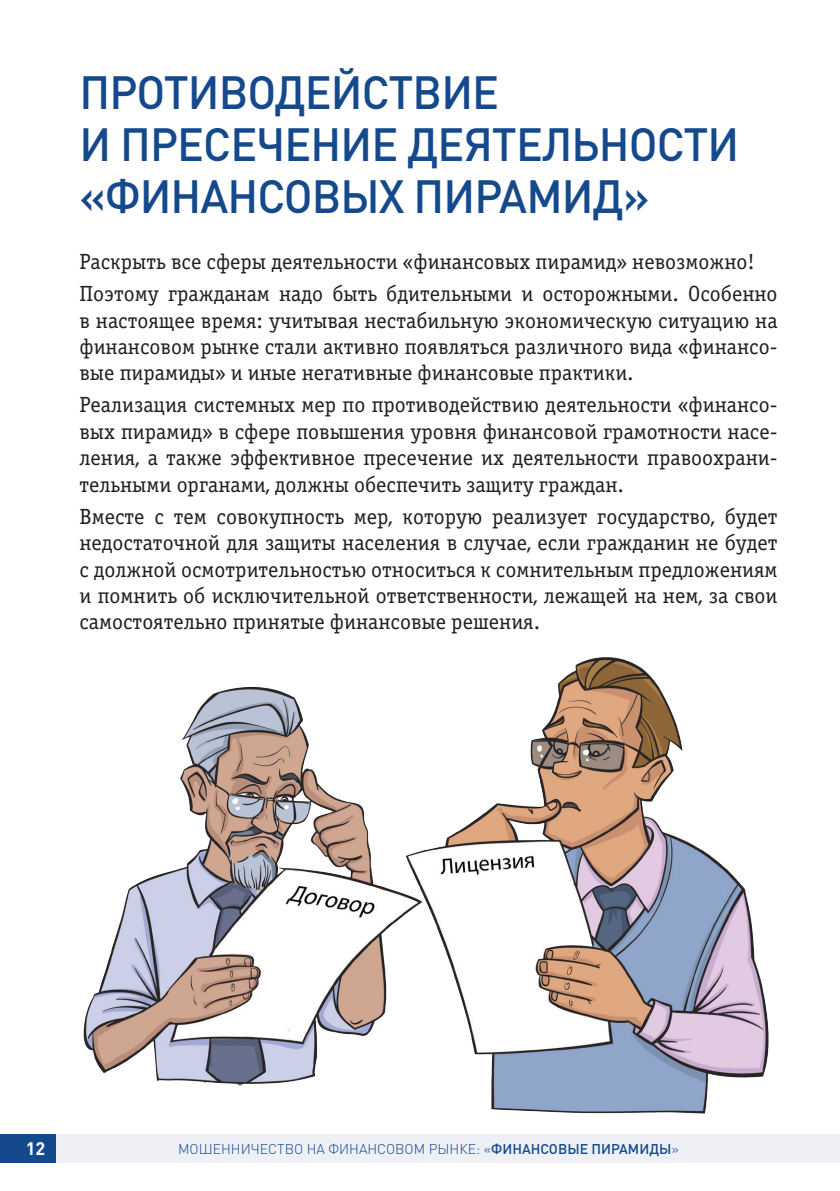
<style>
.page{position:relative;width:840px;height:1191px;background:#fff}
.page>*{position:absolute;margin:0;border:0;box-sizing:border-box;transform-origin:0 0}
.t1{font:500 46px/52px "DIN Pro";letter-spacing:-.02em;color:#14498c}
.t2{font:22px/26.4px "Officina Serif C";color:#231f20;text-align:justify}
.t3{font:700 18px "DIN Pro";color:#fff}
.t4{font:300 14px "DIN Pro";color:#14498c}
.s1{font-weight:500}
</style>
<div class="page">
<div style="left:0;top:1134px;width:57px;height:28px;background:#14498c"></div>
<div style="left:57px;top:1134px;width:782px;height:28px;background:#eef0f6"></div>
<img style="left:83px;top:657px;width:686px;height:457px">
<h1 class="t1" style="left:79px;top:64px;width:661px">ПРОТИВОДЕЙСТВИЕ<br>И ПРЕСЕЧЕНИЕ ДЕЯТЕЛЬНОСТИ «ФИНАНСОВЫХ ПИРАМИД»</h1>
<p class="t2" style="left:79px;top:246px;width:699px;line-height:32px">Раскрыть все сферы деятельности «финансовых пирамид» невозможно!<br>Поэтому гражданам надо быть бдительными и осторожными. Особенно</p>
<p class="t2" style="left:79px;top:307px;width:699px">в настоящее время: учитывая нестабильную экономическую ситуацию на финансовом рынке стали активно появляться различного вида «финансо&shy;вые пирамиды» и иные негативные финансовые практики.</p>
<p class="t2" style="left:79px;top:392px;width:699px">Реализация системных мер по противодействию деятельности «финансо&shy;вых пирамид» в сфере повышения уровня финансовой грамотности насе&shy;ления, а также эффективное пресечение их деятельности правоохрани&shy;тельными органами, должны обеспечить защиту граждан.</p>
<p class="t2" style="left:79px;top:503px;width:699px">Вместе с тем совокупность мер, которую реализует государство, будет недостаточной для защиты населения в случае, если гражданин не будет с должной осмотрительностью относиться к сомнительным предложениям и помнить об исключительной ответственности, лежащей на нем, за свои самостоятельно принятые финансовые решения.</p>
<p class="t3" style="left:26px;top:1136px;width:21px">12</p>
<p class="t4" style="left:178px;top:1139px;width:502px">МОШЕННИЧЕСТВО НА ФИНАНСОВОМ РЫНКЕ: «<span class="s1">ФИНАНСОВЫЕ ПИРАМИДЫ</span>»</p>
</div>
